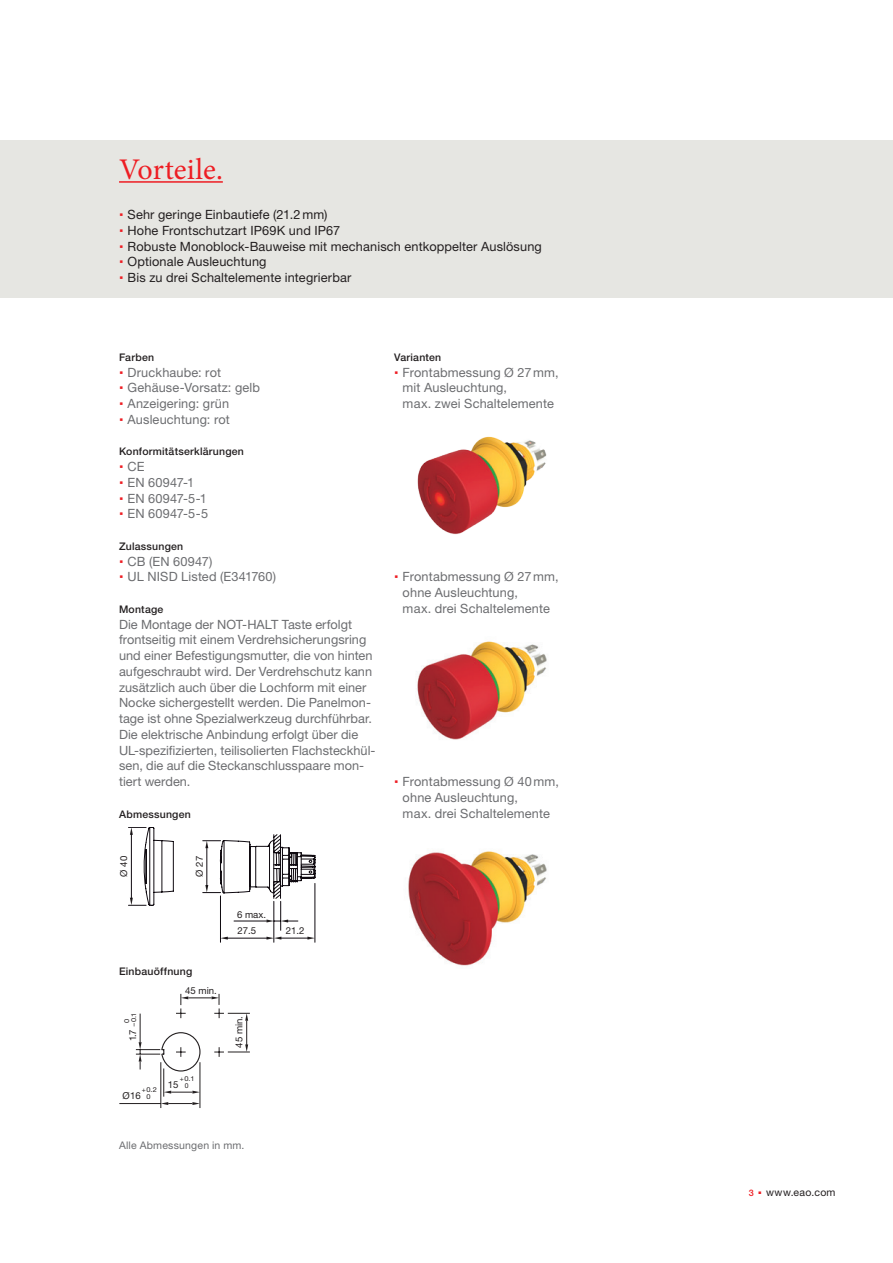
<style>
.page{position:relative;width:893px;height:1263px;background:#fff}
.page>*{position:absolute;margin:0;border:0;box-sizing:border-box;transform-origin:0 0}
.t1{font:30px "Minion Pro";color:#ee1d23}
.t2{font:12.75px/15.8px "Helvetica Neue LT Std";letter-spacing:.005em;color:#6c6d70}
.t3{font:12.75px/15.8px "Helvetica Neue LT Std";letter-spacing:.01em;color:#231f20}
.t4{font:500 10.5px "Helvetica Neue LT Std";letter-spacing:.02em;color:#231f20}
.t5{font:10.5px "Helvetica Neue LT Std";letter-spacing:.02em;color:#6c6d70}
.t6{font:10.5px "Helvetica Neue LT Std";letter-spacing:.025em;color:#231f20}
.t7{font:9.6px/16.2px "Helvetica Neue";color:#231f20}
.t8{font:500 9px "Helvetica Neue LT Std";color:#ee1d23}
.t9{font:6.75px/7.1px "Helvetica Neue";color:#231f20;text-align:center}
.t10{font:6.75px/7.1px "Helvetica Neue";color:#231f20;text-align:center;scale:1.1 1}
</style>
<div class="page">
<div style="left:0;top:140px;width:893px;height:158px;background:#e6e6e2"></div>
<hr style="left:119px;top:181px;width:104px;height:2px;background:#ee1d23">
<img style="left:417px;top:436px;width:130px;height:99px">
<img style="left:416px;top:641px;width:131px;height:99px">
<img style="left:408px;top:851px;width:139px;height:115px">
<svg style="left:128px;top:827px;width:187px;height:115px"></svg>
<hr style="left:161px;top:1062px;width:1px;height:46px;background:#231f20">
<hr style="left:200px;top:1062px;width:1px;height:46px;background:#231f20">
<svg style="left:161px;top:1102px;width:39px;height:3px"></svg>
<hr style="left:119px;top:1103px;width:42px;height:1px;background:#231f20">
<svg style="left:136px;top:994px;width:114px;height:102px"></svg>
<h1 class="t1" style="left:119px;top:149px;width:105px">Vorteile.</h1>
<p class="t3" style="left:128px;top:207px;width:416px">Sehr geringe Einbautiefe (21.2mm)<br>Hohe Frontschutzart IP69K und IP67<br>Robuste Monoblock-Bauweise mit mechanisch entkoppelter Auslösung Optionale Ausleuchtung<br>Bis zu drei Schaltelemente integrierbar</p>
<p class="t4" style="left:119px;top:351px;width:37px">Farben</p>
<p class="t2" style="left:128px;top:364px;width:134px">Druckhaube: rot<br>Gehäuse-Vorsatz: gelb<br>Anzeigering: grün<br>Ausleuchtung: rot</p>
<p class="t4" style="left:119px;top:445px;width:126px">Konformitätserklärungen</p>
<p class="t2" style="left:128px;top:459px;width:82px">CE<br>EN 60947-1<br>EN 60947-5-1<br>EN 60947-5-5</p>
<p class="t4" style="left:119px;top:540px;width:66px">Zulassungen</p>
<p class="t2" style="left:128px;top:553px;width:150px">CB (EN 60947)<br>UL NISD Listed (E341760)</p>
<p class="t4" style="left:119px;top:603px;width:46px">Montage</p>
<p class="t2" style="left:119px;top:616px;width:258px">Die Montage der NOT-HALT Taste erfolgt frontseitig mit einem Verdrehsicherungsring und einer Befestigungsmutter, die von hinten aufgeschraubt wird. Der Verdrehschutz kann zusätzlich auch über die Lochform mit einer Nocke sichergestellt werden. Die Panelmon&shy;tage ist ohne Spezialwerkzeug durchführbar.<br>Die elektrische Anbindung erfolgt über die UL-spezifizierten, teilisolierten Flachsteckhül&shy;sen, die auf die Steckanschlusspaare mon&shy;tiert werden.</p>
<p class="t4" style="left:119px;top:808px;width:73px">Abmessungen</p>
<p class="t7" style="left:116px;top:876px;width:22px;rotate:-90deg">Ø 40</p>
<p class="t7" style="left:191px;top:876px;width:22px;rotate:-90deg">Ø 27</p>
<p class="t4" style="left:119px;top:965px;width:75px">Einbauöffnung</p>
<p class="t7" style="left:185px;top:982px;width:33px">45 min.</p>
<p class="t7" style="left:237px;top:906px;width:30px">6 max.<br>27.5</p>
<p class="t10" style="left:123px;top:1027px;width:15px;rotate:-90deg">0 -0.1</p>
<p class="t7" style="left:231px;top:1048px;width:33px;rotate:-90deg">45 min.</p>
<p class="t7" style="left:124px;top:1041px;width:14px;rotate:-90deg">1.7</p>
<p class="t7" style="left:122px;top:1088px;width:20px">Ø16</p>
<p class="t9" style="left:142px;top:1086px;width:17px">+0.2<br>0</p>
<p class="t7" style="left:168px;top:1076px;width:12px">15</p>
<p class="t9" style="left:180px;top:1075px;width:17px">+0.1<br>0</p>
<p class="t5" style="left:119px;top:1138px;width:127px">Alle Abmessungen in mm.</p>
<p class="t7" style="left:286px;top:922px;width:20px">21.2</p>
<p class="t4" style="left:394px;top:351px;width:49px">Varianten</p>
<p class="t2" style="left:403px;top:364px;width:157px">Frontabmessung Ø 27mm, mit Ausleuchtung,<br>max. zwei Schaltelemente</p>
<p class="t2" style="left:403px;top:569px;width:157px">Frontabmessung Ø 27mm, ohne Ausleuchtung,<br>max. drei Schaltelemente</p>
<p class="t2" style="left:403px;top:774px;width:158px">Frontabmessung Ø 40mm, ohne Ausleuchtung,<br>max. drei Schaltelemente</p>
<p class="t8" style="left:749px;top:1187px;width:7px">3</p>
<p class="t6" style="left:757px;top:1186px;width:80px"><sup>.</sup> www.eao.com</p>
</div>
